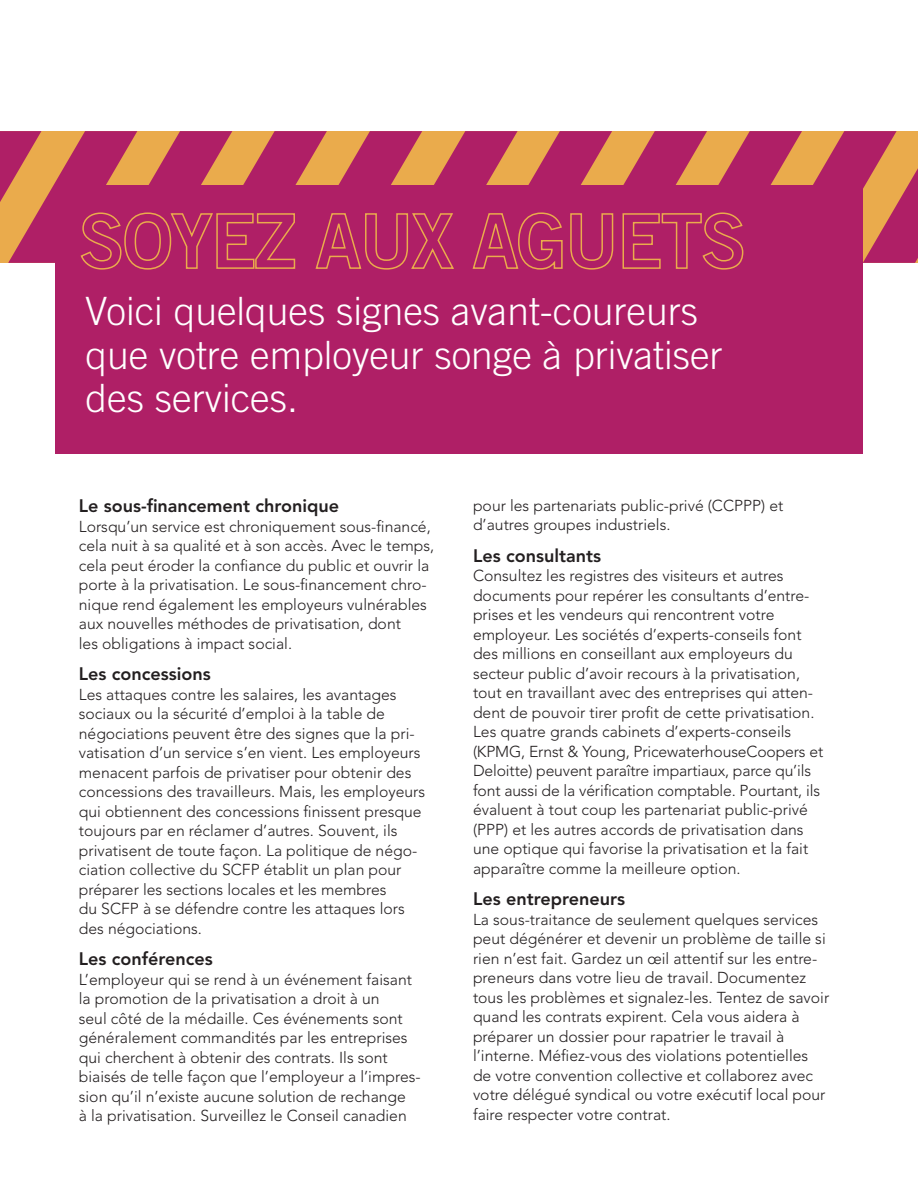
<style>
.page{position:relative;width:918px;height:1188px;background:#fff}
.page>*{position:absolute;margin:0;border:0;box-sizing:border-box;transform-origin:0 0}
.Paragraph_Style_1{font:300 39px/43.5px "Trade Gothic";color:#fff}
.Sub2{font:800 18px "Avenir LT Std";color:#231f20}
.Copy{font:300 15.75px/19.5px "Avenir LT Std";color:#231f20}
</style>
<div class="page">
<div style="left:55px;top:185px;width:808px;height:269px;background:#af1f66"></div>
<svg style="left:0;top:131px;width:918px;height:139px"></svg>
<p class="Paragraph_Style_1" style="left:86px;top:289px;width:638px">Voici quelques signes avant-coureurs que votre employeur songe à privatiser des services.</p>
<p class="Sub2" style="left:79px;top:495px;width:262px">Le sous-financement chronique</p>
<p class="Copy" style="left:79px;top:517px;width:357px">Lorsqu’un service est chroniquement sous-financé, cela nuit à sa qualité et à son accès. Avec le temps, cela peut éroder la confiance du public et ouvrir la porte à la privatisation. Le sous-financement chro&shy;nique rend également les employeurs vulnérables aux nouvelles méthodes de privatisation, dont<br>les obligations à impact social.</p>
<p class="Sub2" style="left:79px;top:663px;width:133px">Les concessions</p>
<p class="Copy" style="left:79px;top:685px;width:348px">Les attaques contre les salaires, les avantages sociaux ou la sécurité d’emploi à la table de négociations peuvent être des signes que la pri&shy;vatisation d’un service s’en vient. Les employeurs menacent parfois de privatiser pour obtenir des concessions des travailleurs. Mais, les employeurs qui obtiennent des concessions finissent presque toujours par en réclamer d’autres. Souvent, ils privatisent de toute façon. La politique de négo&shy;ciation collective du SCFP établit un plan pour préparer les sections locales et les membres<br>du SCFP à se défendre contre les attaques lors des négociations.</p>
<p class="Sub2" style="left:79px;top:948px;width:135px">Les conférences</p>
<p class="Copy" style="left:79px;top:970px;width:343px">L’employeur qui se rend à un événement faisant la promotion de la privatisation a droit à un<br>seul côté de la médaille. Ces événements sont généralement commandités par les entreprises qui cherchent à obtenir des contrats. Ils sont biaisés de telle façon que l’employeur a l’impres&shy;sion qu’il n’existe aucune solution de rechange<br>à la privatisation. Surveillez le Conseil canadien</p>
<p class="Copy" style="left:473px;top:495px;width:312px">pour les partenariats public-privé (CCPPP) et d’autres groupes industriels.</p>
<p class="Sub2" style="left:473px;top:545px;width:129px">Les consultants</p>
<p class="Copy" style="left:473px;top:566px;width:352px">Consultez les registres des visiteurs et autres documents pour repérer les consultants d’entre&shy;prises et les vendeurs qui rencontrent votre employeur. Les sociétés d’experts-conseils font des millions en conseillant aux employeurs du secteur public d’avoir recours à la privatisation, tout en travaillant avec des entreprises qui atten&shy;dent de pouvoir tirer profit de cette privatisation.<br>Les quatre grands cabinets d’experts-conseils (KPMG, Ernst &amp; Young, PricewaterhouseCoopers et Deloitte) peuvent paraître impartiaux, parce qu’ils font aussi de la vérification comptable. Pourtant, ils évaluent à tout coup les partenariat public-privé (PPP) et les autres accords de privatisation dans une optique qui favorise la privatisation et la fait apparaître comme la meilleure option.</p>
<p class="Sub2" style="left:473px;top:888px;width:154px">Les entrepreneurs</p>
<p class="Copy" style="left:473px;top:909px;width:358px">La sous-traitance de seulement quelques services peut dégénérer et devenir un problème de taille si rien n’est fait. Gardez un œil attentif sur les entre&shy;preneurs dans votre lieu de travail. Documentez tous les problèmes et signalez-les. Tentez de savoir quand les contrats expirent. Cela vous aidera à préparer un dossier pour rapatrier le travail à l’interne. Méfiez-vous des violations potentielles de votre convention collective et collaborez avec votre délégué syndical ou votre exécutif local pour faire respecter votre contrat.</p>
</div>
